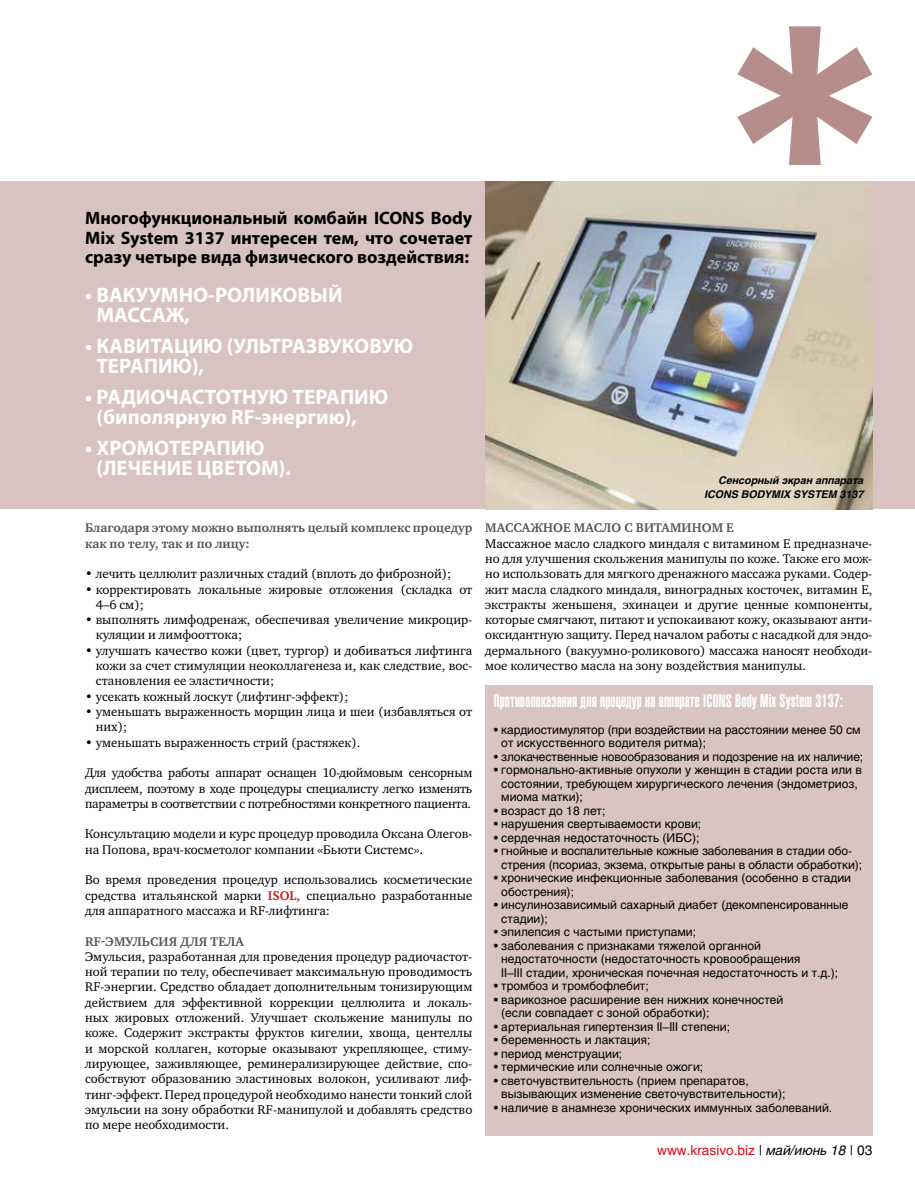
<style>
.page{position:relative;width:915px;height:1191px;background:#fff}
.page>*{position:absolute;margin:0;border:0;box-sizing:border-box;transform-origin:0 0}
.t1{font:700 21px/19.5px "Myriad Pro";color:#fff}
.t2{font:700 18px/19.5px "Myriad Pro";color:#000;text-align:justify}
.t3{font:18px "Helios Ultra Compressed";letter-spacing:.01em;color:#fff}
.t4{font:13.5px "Helios";color:#e30613}
.t5{font:12.9px/15.3px "Charter ITC";color:#000;text-align:justify}
.t6{font:700 12.9px/15.3px "Charter ITC";color:#545355}
.t7{font:12px/13.5px "Helios";color:#000}
.t8{font:italic 700 10.5px/13.5px "Helios";color:#000;text-align:right}
.s1{font-weight:700;color:#cd171a}
.s2{color:#000}
.s3{font-style:italic;color:#000}
</style>
<div class="page">
<div style="left:0;top:182px;width:914px;height:327px;background:#d8c3c1"></div>
<svg style="left:737px;top:26px;width:135px;height:139px"></svg>
<img style="left:485px;top:182px;width:387px;height:327px">
<div style="left:485px;top:685px;width:387px;height:450px;background:#d9c4c2"></div>
<h2 class="t2" style="left:85px;top:208px;width:388px">Многофункциональный комбайн ICONS Body Mix System 3137 интересен тем, что сочетает сразу четыре вида физического воздействия:</h2>
<h1 class="t1" style="left:96px;top:284px;width:247px;text-indent:-11px">• ВАКУУМНО-РОЛИКОВЫЙ<br>МАССАЖ,</h1>
<h1 class="t1" style="left:96px;top:335px;width:318px;text-indent:-11px">• КАВИТАЦИЮ (УЛЬТРАЗВУКОВУЮ<br>ТЕРАПИЮ),</h1>
<h1 class="t1" style="left:96px;top:386px;width:293px;text-indent:-11px">• РАДИОЧАСТОТНУЮ ТЕРАПИЮ (биполярную RF-энергию),</h1>
<h1 class="t1" style="left:96px;top:437px;width:196px;text-indent:-11px">• ХРОМОТЕРАПИЮ (ЛЕЧЕНИЕ ЦВЕТОМ).</h1>
<p class="t6" style="left:85px;top:520px;width:388px">Благодаря этому можно выполнять целый комплекс процедур как по телу, так и по лицу:</p>
<p class="t5" style="left:85px;top:566px;width:368px">• лечить целлюлит различных стадий (вплоть до фиброзной);</p>
<p class="t5" style="left:96px;top:581px;width:378px;text-indent:-11px">• корректировать локальные жировые отложения (складка от<br>4–6 см);</p>
<p class="t5" style="left:96px;top:612px;width:378px;text-indent:-11px">• выполнять лимфодренаж, обеспечивая увеличение микроцир&shy;куляции и лимфооттока;</p>
<p class="t5" style="left:96px;top:642px;width:378px;text-indent:-11px">• улучшать качество кожи (цвет, тургор) и добиваться лифтинга кожи за счет стимуляции неоколлагенеза и, как следствие, вос&shy;становления ее эластичности;</p>
<p class="t5" style="left:85px;top:688px;width:265px">• усекать кожный лоскут (лифтинг-эффект);</p>
<p class="t5" style="left:96px;top:704px;width:378px;text-indent:-11px">• уменьшать выраженность морщин лица и шеи (избавляться от них);</p>
<p class="t5" style="left:85px;top:734px;width:277px">• уменьшать выраженность стрий (растяжек).</p>
<p class="t5" style="left:85px;top:765px;width:388px">Для удобства работы аппарат оснащен 10-дюймовым сенсорным дисплеем, поэтому в ходе процедуры специалисту легко изменять параметры в соответствии с потребностями конкретного пациента.</p>
<p class="t5" style="left:85px;top:826px;width:388px">Консультацию модели и курс процедур проводила Оксана Олегов&shy;на Попова, врач-косметолог компании «Бьюти Системс».</p>
<p class="t5" style="left:85px;top:872px;width:388px">Во время проведения процедур использовались косметические средства итальянской марки <span class="s1">ISOL,</span> специально разработанные для аппаратного массажа и RF-лифтинга:</p>
<p class="t6" style="left:85px;top:933px;width:160px">RF-ЭМУЛЬСИЯ ДЛЯ ТЕЛА</p>
<p class="t5" style="left:85px;top:948px;width:388px">Эмульсия, разработанная для проведения процедур радиочастот&shy;ной терапии по телу, обеспечивает максимальную проводимость RF-энергии. Средство обладает дополнительным тонизирующим действием для эффективной коррекции целлюлита и локаль&shy;ных жировых отложений. Улучшает скольжение манипулы по коже. Содержит экстракты фруктов кигелии, хвоща, центеллы и морской коллаген, которые оказывают укрепляющее, стиму&shy;лирующее, заживляющее, реминерализирующее действие, спо&shy;собствуют образованию эластиновых волокон, усиливают лиф&shy;тинг-эффект. Перед процедурой необходимо нанести тонкий слой эмульсии на зону обработки RF-манипулой и добавлять средство по мере необходимости.</p>
<p class="t8" style="left:704px;top:473px;width:160px">Сенсорный экран аппарата<br>ICONS BODYMIX SYSTEM 3137</p>
<p class="t6" style="left:485px;top:520px;width:250px">МАССАЖНОЕ МАСЛО С ВИТАМИНОМ Е</p>
<p class="t5" style="left:485px;top:535px;width:388px">Массажное масло сладкого миндаля с витамином E предназначе&shy;но для улучшения скольжения манипулы по коже. Также его мож&shy;но использовать для мягкого дренажного массажа руками. Содер&shy;жит масла сладкого миндаля, виноградных косточек, витамин Е, экстракты женьшеня, эхинацеи и другие ценные компоненты, которые смягчают, питают и успокаивают кожу, оказывают анти&shy;оксидантную защиту. Перед началом работы с насадкой для эндо&shy;дермального (вакуумно-роликового) массажа наносят необходи&shy;мое количество масла на зону воздействия манипулы.</p>
<h2 class="t3" style="left:493px;top:690px;width:351px">Противопоказания для процедур на аппарате ICONS Body Mix System 3137:</h2>
<p class="t7" style="left:501px;top:722px;width:360px;text-indent:-8px">• кардиостимулятор (при воздействии на расстоянии менее 50 см от искусственного водителя ритма);</p>
<p class="t7" style="left:493px;top:749px;width:371px">• злокачественные новообразования и подозрение на их наличие;</p>
<p class="t7" style="left:501px;top:763px;width:362px;text-indent:-8px">• гормонально-активные опухоли у женщин в стадии роста или в состоянии, требующем хирургического лечения (эндометриоз, миома матки);</p>
<p class="t7" style="left:493px;top:803px;width:113px">• возраст до 18 лет;</p>
<p class="t7" style="left:493px;top:817px;width:209px">• нарушения свертываемости крови;</p>
<p class="t7" style="left:493px;top:830px;width:207px">• сердечная недостаточность (ИБС);</p>
<p class="t7" style="left:501px;top:844px;width:362px;text-indent:-8px">• гнойные и воспалительные кожные заболевания в стадии обо&shy;стрения (псориаз, экзема, открытые раны в области обработки);</p>
<p class="t7" style="left:501px;top:871px;width:351px;text-indent:-8px">• хронические инфекционные заболевания (особенно в стадии обострения);</p>
<p class="t7" style="left:501px;top:898px;width:348px;text-indent:-8px">• инсулинозависимый сахарный диабет (декомпенсированные стадии);</p>
<p class="t7" style="left:493px;top:925px;width:204px">• эпилепсия с частыми приступами;</p>
<p class="t7" style="left:501px;top:938px;width:338px;text-indent:-8px">• заболевания с признаками тяжелой органной недостаточности (недостаточность кровообращения<br>II–III стадии, хроническая почечная недостаточность и т.д.);</p>
<p class="t7" style="left:493px;top:979px;width:156px">• тромбоз и тромбофлебит;</p>
<p class="t7" style="left:501px;top:992px;width:283px;text-indent:-8px">• варикозное расширение вен нижних конечностей (если совпадает с зоной обработки);</p>
<p class="t7" style="left:493px;top:1019px;width:238px">• артериальная гипертензия II–III степени;</p>
<p class="t7" style="left:493px;top:1033px;width:158px">• беременность и лактация;</p>
<p class="t7" style="left:493px;top:1046px;width:130px">• период менструации;</p>
<p class="t7" style="left:493px;top:1060px;width:211px">• термические или солнечные ожоги;</p>
<p class="t7" style="left:501px;top:1073px;width:286px;text-indent:-8px">• светочувствительность (прием препаратов, вызывающих изменение светочувствительности);</p>
<p class="t7" style="left:493px;top:1100px;width:340px">• наличие в анамнезе хронических иммунных заболеваний.</p>
<p class="t4" style="left:657px;top:1142px;width:217px">www.krasivo.biz <span class="s2">|</span> <span class="s3">май/июнь 18</span> <span class="s2">| 03</span></p>
</div>
